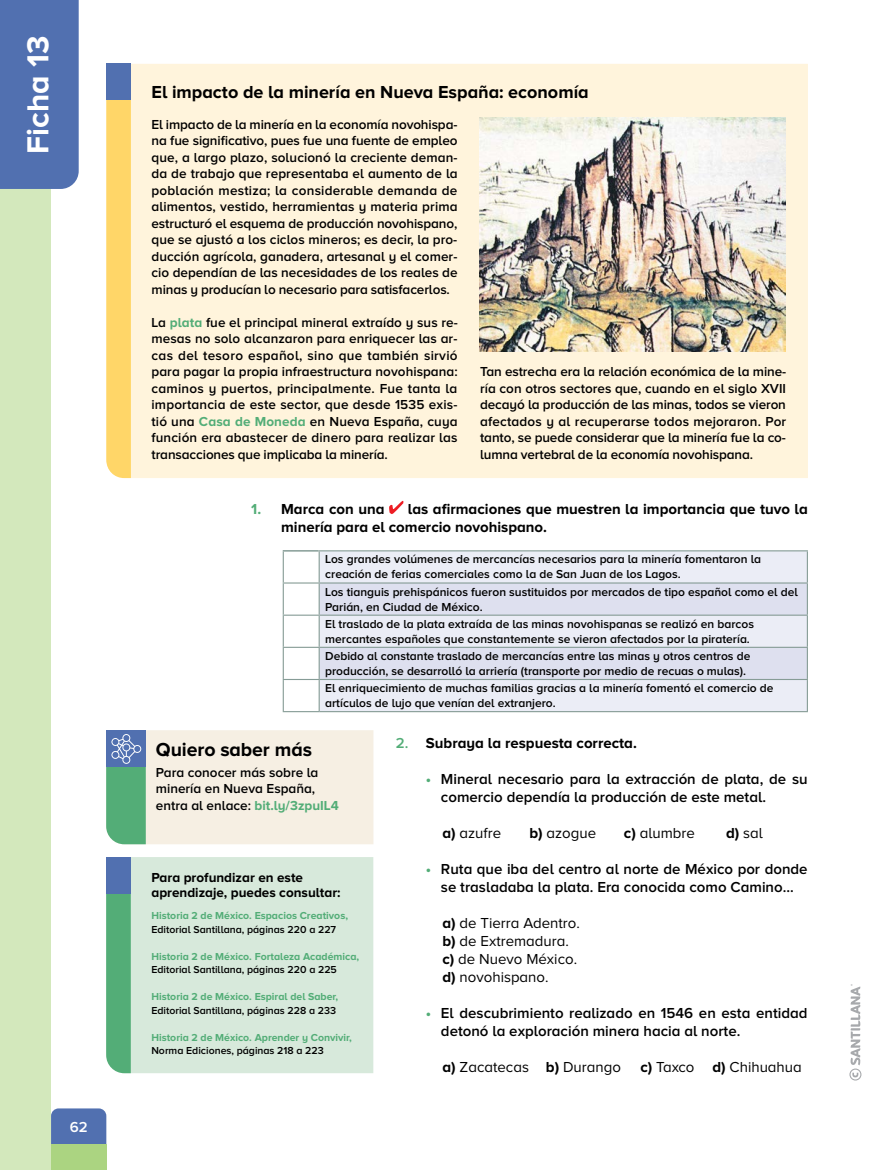
<style>
.page{position:relative;width:893px;height:1170px;background:#fff}
.page>*{position:absolute;margin:0;border:0;box-sizing:border-box;transform-origin:0 0}
.t1{font:700 31.5px "Proxima Nova A";color:#fff}
.t2{font:700 19.5px "Proxima Nova A";letter-spacing:-.005em;color:#000}
.t3{font:700 18px "Proxima Nova A";color:#000}
.t4{font:600 15px/18px "Proxima Nova A";color:#000}
.t5{font:15px/18px "Proxima Nova A";color:#000}
.t6{font:700 15px/18px "Proxima Nova A";color:#000}
.t7{font:600 15px "Proxima Nova A";color:#fff}
.t8{font:600 13.5px/16.5px "Proxima Nova A";letter-spacing:-.01em;color:#000;text-align:justify}
.t9{font:700 13.5px/15px "Proxima Nova A";color:#000}
.t10{font:600 12px/15px "Proxima Nova A";color:#000}
.t11{font:700 10.5px "Proxima Nova A";color:#53ad77}
.t12{font:600 10.5px "Proxima Nova A";color:#000}
.s1{font-weight:700;color:#53ad77}
.s2{color:#53ad77}
.s3{font-weight:600;color:#53ad77}
.s4{font-weight:700}
</style>
<div class="page">
<div style="left:0;top:172px;width:51px;height:997px;background:#d3e8bc"></div>
<div style="left:0;top:0;width:79px;height:189px;background:#5170b0"></div>
<div style="left:51px;top:1108px;width:55px;height:36px;background:#5170b0"></div>
<div style="left:51px;top:1144px;width:55px;height:25px;background:#abd481"></div>
<svg style="left:389px;top:501px;width:14px;height:13px"></svg>
<div style="left:131px;top:857px;width:242px;height:216px;background:#d7e9db"></div>
<svg style="left:106px;top:893px;width:25px;height:180px;background:#57ae7a"></svg>
<div style="left:106px;top:857px;width:25px;height:36px;background:#5170b0"></div>
<svg style="left:106px;top:730px;width:267px;height:114px;background:#dee3d6"></svg>
<div style="left:131px;top:64px;width:677px;height:414px;background:#fff4dc"></div>
<div style="left:106px;top:100px;width:25px;height:378px;background:#ffd668"></div>
<div style="left:106px;top:64px;width:25px;height:36px;background:#5170b0"></div>
<img style="left:480px;top:118px;width:306px;height:234px">
<svg style="left:284px;top:551px;width:35px;height:160px"></svg>
<div style="left:320px;top:551px;width:487px;height:160px;background:#ebedf6"></div>
<svg style="left:320px;top:583px;width:487px;height:96px;background:#e0e3ef"></svg>
<hr style="left:283px;top:583px;width:1px;height:31px;background:#869c96">
<hr style="left:283px;top:615px;width:1px;height:31px;background:#869c96">
<hr style="left:283px;top:648px;width:1px;height:31px;background:#869c96">
<hr style="left:283px;top:680px;width:1px;height:31px;background:#869c96">
<hr style="left:283px;top:614px;width:36px;height:1px;background:#869c96">
<hr style="left:283px;top:646px;width:36px;height:2px;background:#869c96">
<hr style="left:283px;top:679px;width:36px;height:1px;background:#869c96">
<hr style="left:283px;top:711px;width:36px;height:1px;background:#869c96">
<hr style="left:319px;top:550px;width:489px;height:1px;background:#869c96">
<hr style="left:807px;top:551px;width:1px;height:31px;background:#869c96">
<hr style="left:319px;top:615px;width:1px;height:31px;background:#869c96">
<hr style="left:807px;top:615px;width:1px;height:31px;background:#869c96">
<hr style="left:319px;top:680px;width:1px;height:31px;background:#869c96">
<hr style="left:807px;top:680px;width:1px;height:31px;background:#869c96">
<hr style="left:319px;top:582px;width:489px;height:1px;background:#869c96">
<hr style="left:319px;top:583px;width:1px;height:31px;background:#869c96">
<hr style="left:807px;top:583px;width:1px;height:31px;background:#869c96">
<hr style="left:319px;top:614px;width:489px;height:1px;background:#869c96">
<hr style="left:319px;top:646px;width:489px;height:2px;background:#869c96">
<hr style="left:319px;top:648px;width:1px;height:31px;background:#869c96">
<hr style="left:807px;top:648px;width:1px;height:31px;background:#869c96">
<hr style="left:319px;top:679px;width:489px;height:1px;background:#869c96">
<hr style="left:319px;top:711px;width:489px;height:1px;background:#869c96">
<hr style="left:283px;top:550px;width:36px;height:1px;background:#869c96">
<hr style="left:283px;top:551px;width:1px;height:31px;background:#869c96">
<hr style="left:319px;top:551px;width:1px;height:31px;background:#869c96">
<hr style="left:283px;top:582px;width:36px;height:1px;background:#869c96">
<svg style="left:849px;top:984px;width:12px;height:96px"></svg>
<h1 class="t1" style="left:20px;top:154px;width:119px;rotate:-90deg">Ficha 13</h1>
<p class="t7" style="left:70px;top:1118px;width:19px">62</p>
<h3 class="t3" style="left:152px;top:82px;width:439px">El impacto de la minería en Nueva España: economía</h3>
<p class="t8" style="left:152px;top:115px;width:308px">El impacto de la minería en la economía novohispa&shy;na fue significativo, pues fue una fuente de empleo que, a largo plazo, solucionó la creciente deman&shy;da de trabajo que representaba el aumento de la población mestiza; la considerable demanda de alimentos, vestido, herramientas y materia prima estructuró el esquema de producción novohispano, que se ajustó a los ciclos mineros; es decir, la pro&shy;ducción agrícola, ganadera, artesanal y el comer&shy;cio dependían de las necesidades de los reales de minas y producían lo necesario para satisfacerlos.</p>
<p class="t8" style="left:152px;top:313px;width:308px">La <span class="s1">plata</span> fue el principal mineral extraído y sus re&shy;mesas no solo alcanzaron para enriquecer las ar&shy;cas del tesoro español, sino que también sirvió para pagar la propia infraestructura novohispana: caminos y puertos, principalmente. Fue tanta la importancia de este sector, que desde 1535 exis&shy;tió una <span class="s1">Casa de Moneda</span> en Nueva España, cuya función era abastecer de dinero para realizar las transacciones que implicaba la minería.</p>
<p class="t8" style="left:480px;top:363px;width:308px">Tan estrecha era la relación económica de la mine&shy;ría con otros sectores que, cuando en el siglo XVII decayó la producción de las minas, todos se vieron afectados y al recuperarse todos mejoraron. Por tanto, se puede considerar que la minería fue la co&shy;lumna vertebral de la economía novohispana.</p>
<p class="t6" style="left:281px;top:500px;width:528px;text-indent:127px">las afirmaciones que muestren la importancia que tuvo la minería para el comercio novohispano.</p>
<p class="t6" style="left:251px;top:500px;width:135px"><span class="s2">1.</span> Marca con una</p>
<h2 class="t2" style="left:156px;top:738px;width:158px">Quiero saber más</h2>
<p class="t10" style="left:325px;top:551px;width:437px">Los grandes volúmenes de mercancías necesarios para la minería fomentaron la creación de ferias comerciales como la de San Juan de los Lagos.</p>
<p class="t10" style="left:325px;top:583px;width:474px">Los tianguis prehispánicos fueron sustituidos por mercados de tipo español como el del<br>Parián, en Ciudad de México.</p>
<p class="t10" style="left:325px;top:616px;width:430px">El traslado de la plata extraída de las minas novohispanas se realizó en barcos mercantes españoles que constantemente se vieron afectados por la piratería.</p>
<p class="t10" style="left:325px;top:648px;width:427px">Debido al constante traslado de mercancías entre las minas y otros centros de producción, se desarrolló la arriería (transporte por medio de recuas o mulas).</p>
<p class="t10" style="left:325px;top:680px;width:450px">El enriquecimiento de muchas familias gracias a la minería fomentó el comercio de artículos de lujo que venían del extranjero.</p>
<p class="t6" style="left:396px;top:734px;width:242px"><span class="s3">2.</span> Subraya la respuesta correcta.</p>
<p class="t8" style="left:156px;top:763px;width:184px;text-align:left">Para conocer más sobre la minería en Nueva España, entra al enlace: <span class="s1">bit.ly/3zpuIL4</span></p>
<p class="t9" style="left:151px;top:869px;width:191px">Para profundizar en este aprendizaje, puedes consultar:</p>
<p class="t11" style="left:151px;top:909px;width:198px">Historia 2 de México. Espacios Creativos,</p>
<p class="t12" style="left:151px;top:923px;width:186px">Editorial Santillana, páginas 220 a 227</p>
<p class="t11" style="left:151px;top:950px;width:209px">Historia 2 de México. Fortaleza Académica,</p>
<p class="t12" style="left:151px;top:963px;width:187px">Editorial Santillana, páginas 220 a 225</p>
<p class="t11" style="left:151px;top:990px;width:188px">Historia 2 de México. Espiral del Saber,</p>
<p class="t12" style="left:151px;top:1004px;width:186px">Editorial Santillana, páginas 228 a 233</p>
<p class="t11" style="left:151px;top:1031px;width:202px">Historia 2 de México. Aprender y Convivir,</p>
<p class="t12" style="left:151px;top:1044px;width:174px">Norma Ediciones, páginas 218 a 223</p>
<p class="t4" style="left:441px;top:770px;width:368px;text-indent:-15px"><span class="s1">•</span> Mineral necesario para la extracción de plata, de su comercio dependía la producción de este metal.</p>
<p class="t5" style="left:442px;top:824px;width:60px"><span class="s4">a)</span> azufre</p>
<p class="t5" style="left:529px;top:824px;width:68px"><span class="s4">b)</span> azogue</p>
<p class="t5" style="left:624px;top:824px;width:72px"><span class="s4">c)</span> alumbre</p>
<p class="t5" style="left:726px;top:824px;width:38px"><span class="s4">d)</span> sal</p>
<p class="t4" style="left:426px;top:860px;width:383px;text-align:center"><span class="s1">•</span> Ruta que iba del centro al norte de México por donde se trasladaba la plata. Era conocida como Camino…</p>
<p class="t5" style="left:442px;top:914px;width:139px"><span class="s4">a)</span> de Tierra Adentro. <span class="s4">b)</span> de Extremadura. <span class="s4">c)</span> de Nuevo México. <span class="s4">d)</span> novohispano.</p>
<p class="t4" style="left:441px;top:1004px;width:368px;text-indent:-15px"><span class="s1">•</span> El descubrimiento realizado en 1546 en esta entidad detonó la exploración minera hacia al norte.</p>
<p class="t5" style="left:442px;top:1058px;width:180px"><span class="s4">a)</span> Zacatecas <span class="s4">b)</span> Durango</p>
<p class="t5" style="left:640px;top:1058px;width:163px"><span class="s4">c)</span> Taxco <span class="s4">d)</span> Chihuahua</p>
</div>
